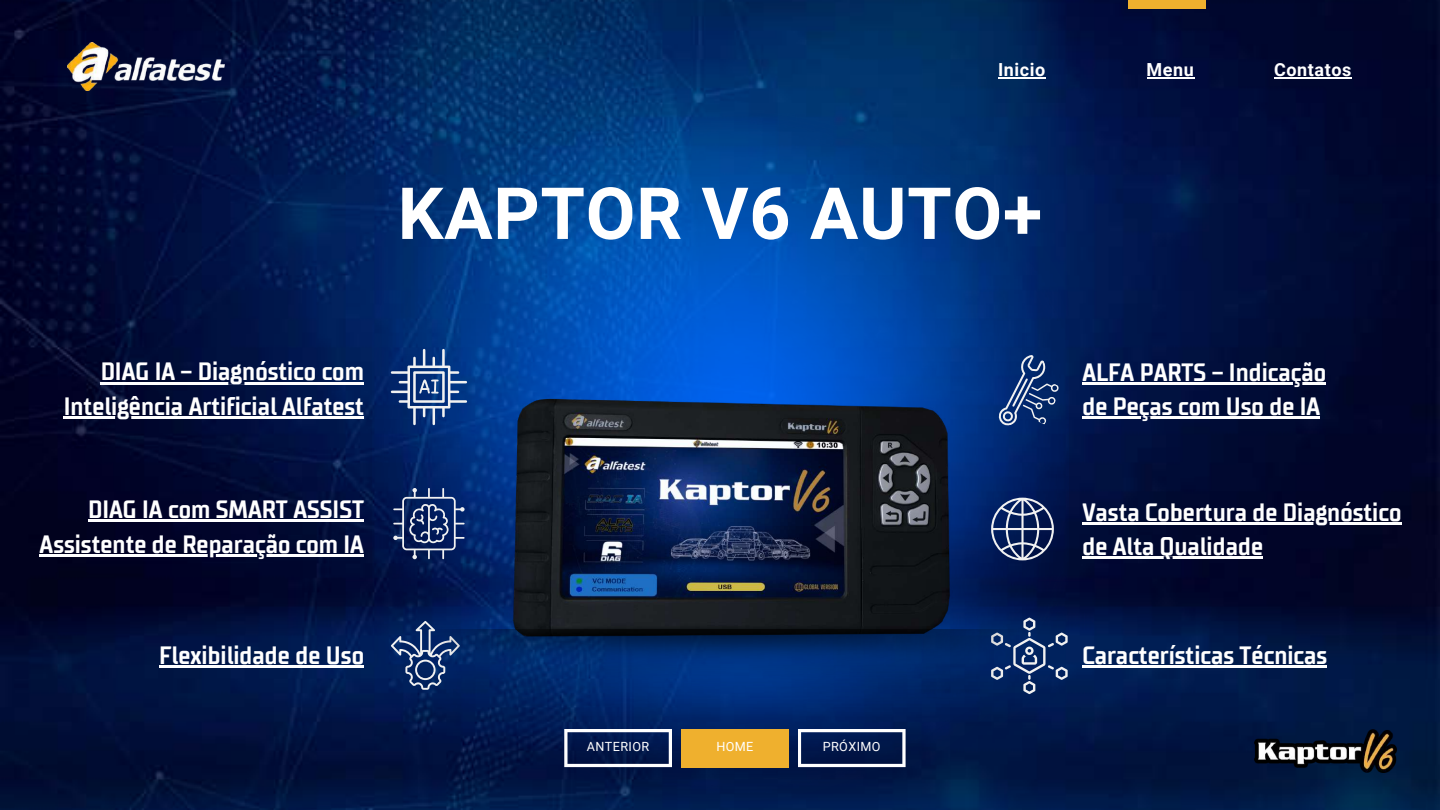
<style>
.page{position:relative;width:1440px;height:810px;background:#fff}
.page>*{position:absolute;margin:0;border:0;box-sizing:border-box;transform-origin:0 0}
.t1{font:700 72px "Roboto";letter-spacing:.01em;color:#fff}
.t2{font:700 25px/34.5px "TT Supermolot Condensed";color:#fff;text-align:right}
.t3{font:700 18px "Roboto";letter-spacing:.03em;color:#fff}
.t4{font:12.6px "Roboto";letter-spacing:.03em;color:#fff}
</style>
<div class="page">
<img style="left:0;top:0;width:1440px;height:810px">
<div style="left:1128px;top:0;width:78px;height:9px;background:#efb02e"></div>
<img style="left:372px;top:110px;width:696px;height:698px">
<svg style="left:391px;top:349px;width:76px;height:76px;background:#375993"></svg>
<svg style="left:1015px;top:351px;width:45px;height:77px;background:#26457d"></svg>
<svg style="left:393px;top:488px;width:72px;height:71px;background:#2e4477"></svg>
<svg style="left:391px;top:621px;width:69px;height:69px;background:#2b4679"></svg>
<svg style="left:1015px;top:498px;width:39px;height:62px"></svg>
<svg style="left:1015px;top:618px;width:53px;height:76px;background:#2a4475"></svg>
<img style="left:1255px;top:729px;width:142px;height:43px">
<hr style="left:998px;top:78px;width:48px;height:1px;background:#fff">
<hr style="left:1147px;top:78px;width:47px;height:1px;background:#fff">
<hr style="left:1274px;top:78px;width:78px;height:1px;background:#fff">
<hr style="left:101px;top:382px;width:263px;height:2px;background:#fff">
<hr style="left:64px;top:416px;width:300px;height:3px;background:#fff">
<hr style="left:1082px;top:382px;width:244px;height:2px;background:#fff">
<hr style="left:1082px;top:417px;width:238px;height:2px;background:#fff">
<hr style="left:88px;top:520px;width:276px;height:2px;background:#fff">
<hr style="left:40px;top:554px;width:324px;height:2px;background:#fff">
<hr style="left:159px;top:666px;width:205px;height:2px;background:#fff">
<hr style="left:1082px;top:522px;width:319px;height:2px;background:#fff">
<hr style="left:1082px;top:557px;width:181px;height:2px;background:#fff">
<hr style="left:1082px;top:665px;width:245px;height:3px;background:#fff">
<img style="left:68px;top:42px;width:157px;height:48px">
<div style="left:681px;top:729px;width:108px;height:38px;background:#efb02e"></div>
<svg style="left:564px;top:729px;width:108px;height:38px"></svg>
<svg style="left:798px;top:729px;width:108px;height:38px"></svg>
<img style="left:481px;top:349px;width:534px;height:280px">
<img style="left:431px;top:629px;width:589px;height:96px">
<p class="t3" style="left:998px;top:59px;width:49px">Inicio</p>
<p class="t3" style="left:1147px;top:59px;width:49px">Menu</p>
<p class="t3" style="left:1274px;top:59px;width:79px">Contatos</p>
<h1 class="t1" style="left:398px;top:172px;width:646px">KAPTOR V6 AUTO+</h1>
<p class="t2" style="left:64px;top:354px;width:302px">DIAG IA – Diagnóstico com<br>Inteligência Artificial Alfatest</p>
<p class="t2" style="left:1082px;top:355px;width:245px;text-align:left">ALFA PARTS – Indicação de Peças com Uso de IA</p>
<p class="t2" style="left:40px;top:492px;width:326px">DIAG IA com SMART ASSIST<br>Assistente de Reparação com IA</p>
<p class="t2" style="left:159px;top:638px;width:206px">Flexibilidade de Uso</p>
<p class="t4" style="left:587px;top:740px;width:64px">ANTERIOR</p>
<p class="t4" style="left:716px;top:740px;width:39px">HOME</p>
<p class="t4" style="left:823px;top:740px;width:59px">PRÓXIMO</p>
<p class="t2" style="left:1082px;top:495px;width:321px;text-align:left">Vasta Cobertura de Diagnóstico de Alta Qualidade</p>
<p class="t2" style="left:1082px;top:638px;width:246px">Características Técnicas</p>
</div>
